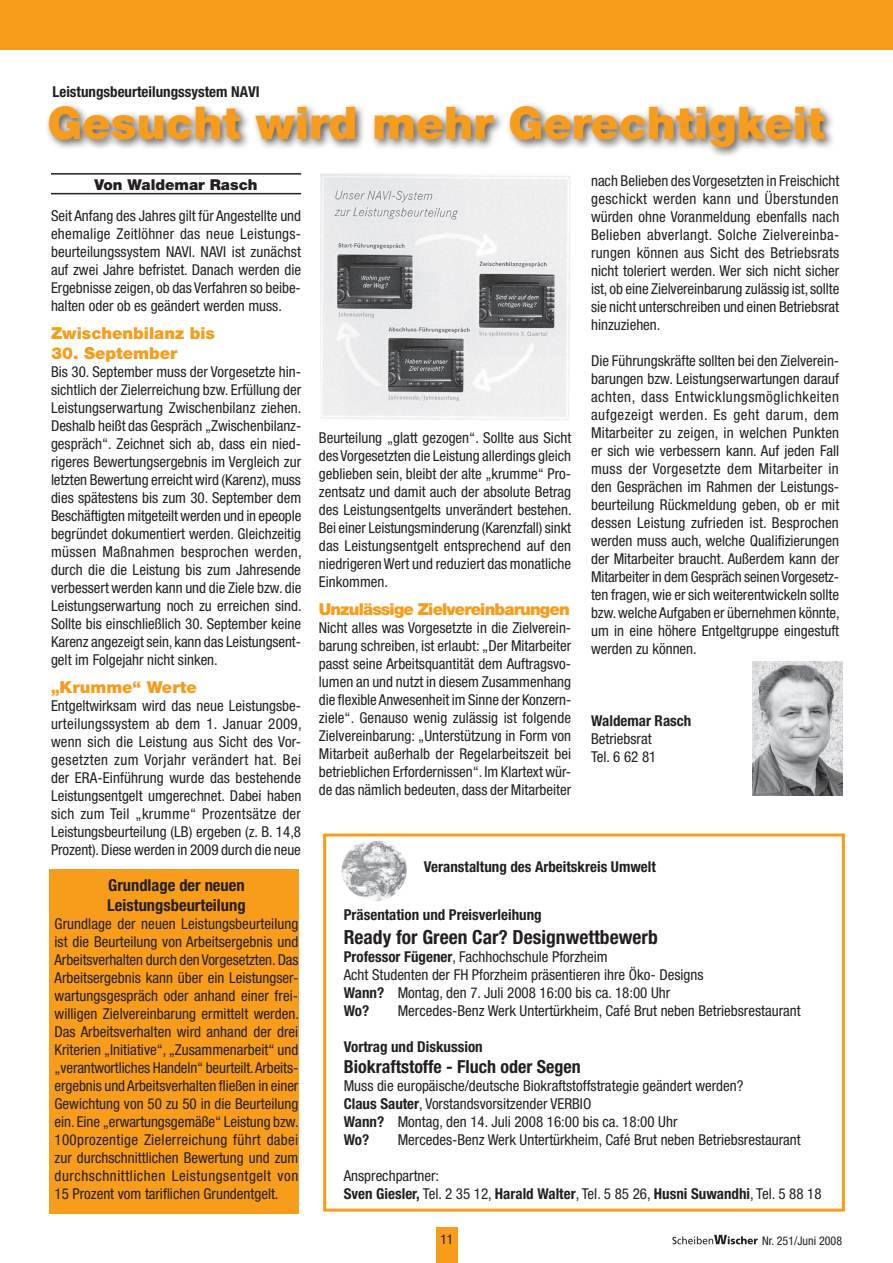
<style>
.page{position:relative;width:893px;height:1263px;background:#fff}
.page>*{position:absolute;margin:0;border:0;box-sizing:border-box;transform-origin:0 0}
.t1{font:900 45px "Helvetica Neue";color:#f89c1c}
.t2{font:700 condensed 19.5px "Helvetica Neue";color:#231f20}
.t3{font:700 condensed 18px "Helvetica Neue";color:#231f20}
.t4{font:900 16.5px "Helvetica Neue";color:#f89c1c}
.t5{font:700 condensed 16.5px/19.8px "Helvetica Neue";color:#231f20}
.t6{font:900 16.5px "Helvetica Neue";letter-spacing:-.05em;color:#f89c1c}
.t7{font:condensed 15px/18px "Helvetica Neue";color:#231f20;text-align:justify}
.t8{font:700 condensed 15px "Helvetica Neue";color:#231f20}
.t9{font:900 15px "Helvetica Neue";color:#231f20}
.t10{font:condensed 13.5px "Helvetica Neue";color:#231f20}
.t11{font:condensed 12px "Helvetica Neue";color:#231f20}
.s1{font-weight:700}
</style>
<div class="page">
<div style="left:436px;top:1227px;width:21px;height:36px;background:#f89c1c"></div>
<svg style="left:672px;top:1235px;width:86px;height:9px"></svg>
<div style="left:323px;top:833px;width:522px;height:378px;border:3px solid #f89c1c"></div>
<div style="left:50px;top:869px;width:249px;height:344px;background:#f89c1c"></div>
<div style="left:1px;top:0;width:892px;height:50px;background:#f89c1c"></div>
<hr style="left:0;top:0;width:1px;height:50px;background:#f89c1c">
<img style="left:341px;top:840px;width:66px;height:61px">
<img style="left:320px;top:221px;width:250px;height:200px">
<div style="left:44px;top:102px;width:849px;height:119px;background:#231f20;opacity:.75"></div>
<img style="left:753px;top:661px;width:89px;height:134px">
<p class="t8" style="left:52px;top:82px;width:209px">Leistungsbeurteilungssystem NAVI</p>
<h1 class="t1" style="left:47px;top:97px;width:779px">Gesucht wird mehr Gerechtigkeit</h1>
<p class="t9" style="left:95px;top:176px;width:165px">Von Waldemar Rasch</p>
<p class="t7" style="left:51px;top:206px;width:252px">Seit Anfang des Jahres gilt für Angestellte und ehemalige Zeitlöhner das neue Leistungs&shy;beurteilungssystem NAVI. NAVI ist zunächst auf zwei Jahre befristet. Danach werden die Ergebnisse zeigen, ob das Verfahren so beibe&shy;halten oder ob es geändert werden muss.</p>
<p class="t4" style="left:51px;top:323px;width:166px">Zwischenbilanz bis</p>
<p class="t4" style="left:51px;top:343px;width:128px">30. September</p>
<p class="t7" style="left:51px;top:363px;width:252px">Bis 30. September muss der Vorgesetzte hin&shy;sichtlich der Zielerreichung bzw. Erfüllung der Leistungserwartung Zwischenbilanz ziehen.<br>Deshalb heißt das Gespräch „Zwischenbilanz&shy;gespräch“. Zeichnet sich ab, dass ein nied&shy;rigeres Bewertungsergebnis im Vergleich zur letzten Bewertung erreicht wird (Karenz), muss dies spätestens bis zum 30. September dem Beschäftigten mitgeteilt werden und in epeople begründet dokumentiert werden. Gleichzeitig müssen Maßnahmen besprochen werden, durch die die Leistung bis zum Jahresende verbessert werden kann und die Ziele bzw. die Leistungserwartung noch zu erreichen sind.<br>Sollte bis einschließlich 30. September keine Karenz angezeigt sein, kann das Leistungsent&shy;gelt im Folgejahr nicht sinken.</p>
<p class="t4" style="left:51px;top:677px;width:147px">„Krumme“ Werte</p>
<p class="t7" style="left:51px;top:697px;width:252px">Entgeltwirksam wird das neue Leistungsbe&shy;urteilungssystem ab dem 1. Januar 2009, wenn sich die Leistung aus Sicht des Vor&shy;gesetzten zum Vorjahr verändert hat. Bei der ERA-Einführung wurde das bestehende Leistungsentgelt umgerechnet. Dabei haben sich zum Teil „krumme“ Prozentsätze der Leistungsbeurteilung (LB) ergeben (z. B. 14,8<br>Prozent). Diese werden in 2009 durch die neue</p>
<p class="t5" style="left:107px;top:875px;width:140px">Grundlage der neuen<br>Leistungsbeurteilung</p>
<p class="t7" style="left:55px;top:915px;width:246px">Grundlage der neuen Leistungsbeurteilung ist die Beurteilung von Arbeitsergebnis und Arbeitsverhalten durch den Vorgesetzten. Das Arbeitsergebnis kann über ein Leistungser&shy;wartungsgespräch oder anhand einer frei&shy;willigen Zielvereinbarung ermittelt werden.<br>Das Arbeitsverhalten wird anhand der drei Kriterien „Initiative“, „Zusammenarbeit“ und „verantwortliches Handeln“ beurteilt. Arbeits&shy;ergebnis und Arbeitsverhalten fließen in einer Gewichtung von 50 zu 50 in die Beurteilung ein. Eine „erwartungsgemäße“ Leistung bzw.<br>100prozentige Zielerreichung führt dabei zur durchschnittlichen Bewertung und zum durchschnittlichen Leistungsentgelt von 15 Prozent vom tariflichen Grundentgelt.</p>
<p class="t7" style="left:319px;top:428px;width:254px">Beurteilung „glatt gezogen“. Sollte aus Sicht des Vorgesetzten die Leistung allerdings gleich geblieben sein, bleibt der alte „krumme“ Pro&shy;zentsatz und damit auch der absolute Betrag des Leistungsentgelts unverändert bestehen.<br>Bei einer Leistungsminderung (Karenzfall) sinkt das Leistungsentgelt entsprechend auf den niedrigeren Wert und reduziert das monatliche Einkommen.</p>
<p class="t6" style="left:319px;top:599px;width:252px">Unzulässige Zielvereinbarungen</p>
<p class="t7" style="left:319px;top:619px;width:254px">Nicht alles was Vorgesetzte in die Zielverein&shy;barung schreiben, ist erlaubt: „Der Mitarbeiter passt seine Arbeitsquantität dem Auftragsvo&shy;lumen an und nutzt in diesem Zusammenhang die flexible Anwesenheit im Sinne der Konzern&shy;ziele“. Genauso wenig zulässig ist folgende Zielvereinbarung: „Unterstützung in Form von Mitarbeit außerhalb der Regelarbeitszeit bei betrieblichen Erfordernissen“. Im Klartext wür&shy;de das nämlich bedeuten, dass der Mitarbeiter</p>
<p class="t7" style="left:591px;top:172px;width:250px">nach Belieben des Vorgesetzten in Freischicht geschickt werden kann und Überstunden würden ohne Voranmeldung ebenfalls nach Belieben abverlangt. Solche Zielvereinba&shy;rungen können aus Sicht des Betriebsrats nicht toleriert werden. Wer sich nicht sicher ist, ob eine Zielvereinbarung zulässig ist, sollte sie nicht unterschreiben und einen Betriebsrat hinzuziehen.</p>
<p class="t7" style="left:591px;top:352px;width:250px">Die Führungskräfte sollten bei den Zielverein&shy;barungen bzw. Leistungserwartungen darauf achten, dass Entwicklungsmöglichkeiten aufgezeigt werden. Es geht darum, dem Mitarbeiter zu zeigen, in welchen Punkten er sich wie verbessern kann. Auf jeden Fall muss der Vorgesetzte dem Mitarbeiter in den Gesprächen im Rahmen der Leistungs&shy;beurteilung Rückmeldung geben, ob er mit dessen Leistung zufrieden ist. Besprochen werden muss auch, welche Qualifizierungen der Mitarbeiter braucht. Außerdem kann der Mitarbeiter in dem Gespräch seinen Vorgesetz&shy;ten fragen, wie er sich weiterentwickeln sollte bzw. welche Aufgaben er übernehmen könnte, um in eine höhere Entgeltgruppe eingestuft werden zu können.</p>
<p class="t8" style="left:591px;top:712px;width:102px">Waldemar Rasch</p>
<p class="t7" style="left:591px;top:730px;width:67px">Betriebsrat<br>Tel. 6 62 81</p>
<p class="t8" style="left:424px;top:857px;width:234px">Veranstaltung des Arbeitskreis Umwelt</p>
<p class="t8" style="left:344px;top:906px;width:199px">Präsentation und Preisverleihung</p>
<h2 class="t2" style="left:344px;top:925px;width:316px">Ready for Green Car? Designwettbewerb</h2>
<p class="t7" style="left:344px;top:947px;width:361px;text-align:left"><span class="s1">Professor Fügener</span>, Fachhochschule Pforzheim<br>Acht Studenten der FH Pforzheim präsentieren ihre Öko- Designs <span class="s1">Wann?</span> Montag, den 7. Juli 2008 16:00 bis ca. 18:00 Uhr<br><span class="s1">Wo?</span></p>
<p class="t7" style="left:398px;top:1001px;width:404px">Mercedes-Benz Werk Untertürkheim, Café Brut neben Betriebsrestaurant</p>
<p class="t8" style="left:344px;top:1037px;width:140px">Vortrag und Diskussion</p>
<p class="t3" style="left:344px;top:1056px;width:239px">Biokraftstoffe - Fluch oder Segen</p>
<p class="t7" style="left:344px;top:1077px;width:401px;text-align:left">Muss die europäische/deutsche Biokraftstoffstrategie geändert werden?<br><span class="s1">Claus Sauter</span>, Vorstandsvorsitzender VERBIO<br><span class="s1">Wann?</span> Montag, den 14. Juli 2008 16:00 bis ca. 18:00 Uhr<br><span class="s1">Wo?</span></p>
<p class="t7" style="left:398px;top:1131px;width:404px">Mercedes-Benz Werk Untertürkheim, Café Brut neben Betriebsrestaurant</p>
<p class="t7" style="left:344px;top:1167px;width:479px">Ansprechpartner:<br><span class="s1">Sven Giesler,</span> Tel. 2 35 12, <span class="s1">Harald Walter</span>, Tel. 5 85 26, <span class="s1">Husni Suwandhi</span>, Tel. 5 88 18</p>
<p class="t10" style="left:440px;top:1231px;width:14px">11</p>
<p class="t11" style="left:762px;top:1233px;width:81px">Nr. 251/Juni 2008</p>
</div>
